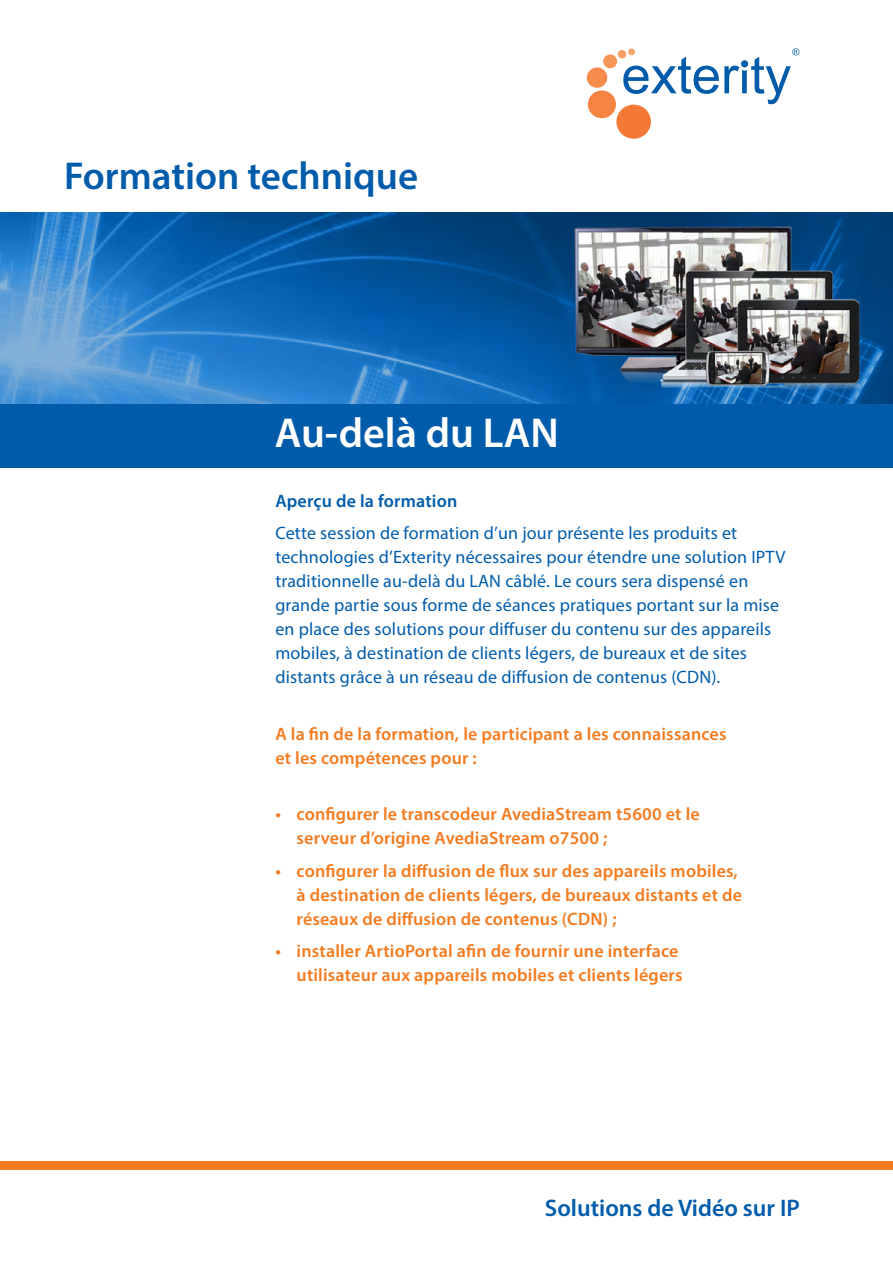
<style>
.page{position:relative;width:893px;height:1263px;background:#fff}
.page>*{position:absolute;margin:0;border:0;box-sizing:border-box;transform-origin:0 0}
.t1{font:600 42px "Myriad Pro";color:#fff}
.t2{font:600 39px "Myriad Pro";color:#005cab}
.t3{font:600 24px "Myriad Pro";color:#005cab}
.t4{font:18px/24px "Myriad Pro";letter-spacing:.01em;color:#005cab}
.t5{font:600 18px/24px "Myriad Pro";letter-spacing:.01em;color:#f47b20}
.t6{font:600 18px "Myriad Pro";letter-spacing:.01em;color:#005cab}
</style>
<div class="page">
<div style="left:618px;top:50px;width:8px;height:8px;background:#f89f62;border-radius:50%"></div>
<div style="left:603px;top:54px;width:14px;height:14px;background:#f79557;border-radius:50%"></div>
<div style="left:587px;top:67px;width:20px;height:21px;background:#f68c4c;border-radius:50%"></div>
<div style="left:588px;top:90px;width:28px;height:28px;background:#f58342;border-radius:50%"></div>
<div style="left:616px;top:105px;width:35px;height:34px;background:#f47937;border-radius:50%"></div>
<svg style="left:623px;top:48px;width:176px;height:56px"></svg>
<div style="left:0;top:1161px;width:893px;height:8px;background:#f47b20"></div>
<div style="left:0;top:404px;width:893px;height:64px;background:#005cab"></div>
<img style="left:0;top:213px;width:893px;height:191px">
<h2 class="t2" style="left:64px;top:151px;width:355px">Formation technique</h2>
<h1 class="t1" style="left:275px;top:407px;width:285px">Au-delà du LAN</h1>
<p class="t6" style="left:275px;top:489px;width:183px">Aperçu de la formation</p>
<p class="t4" style="left:275px;top:521px;width:512px">Cette session de formation d’un jour présente les produits et technologies d’Exterity nécessaires pour étendre une solution IPTV traditionnelle au-delà du LAN câblé. Le cours sera dispensé en grande partie sous forme de séances pratiques portant sur la mise en place des solutions pour diffuser du contenu sur des appareils mobiles, à destination de clients légers, de bureaux et de sites distants grâce à un réseau de diffusion de contenus (CDN).</p>
<p class="t5" style="left:275px;top:721px;width:453px">A la fin de la formation, le participant a les connaissances et les compétences pour :</p>
<p class="t5" style="left:297px;top:802px;width:405px;text-indent:-21px">• configurer le transcodeur AvediaStream t5600 et le serveur d’origine AvediaStream o7500 ;</p>
<p class="t5" style="left:297px;top:858px;width:447px;text-indent:-21px">• configurer la diffusion de flux sur des appareils mobiles, à destination de clients légers, de bureaux distants et de réseaux de diffusion de contenus (CDN) ;</p>
<p class="t5" style="left:275px;top:939px;width:409px;text-align:right">• installer ArtioPortal afin de fournir une interface utilisateur aux appareils mobiles et clients légers</p>
<h3 class="t3" style="left:545px;top:1192px;width:256px">Solutions de Vidéo sur IP</h3>
</div>
